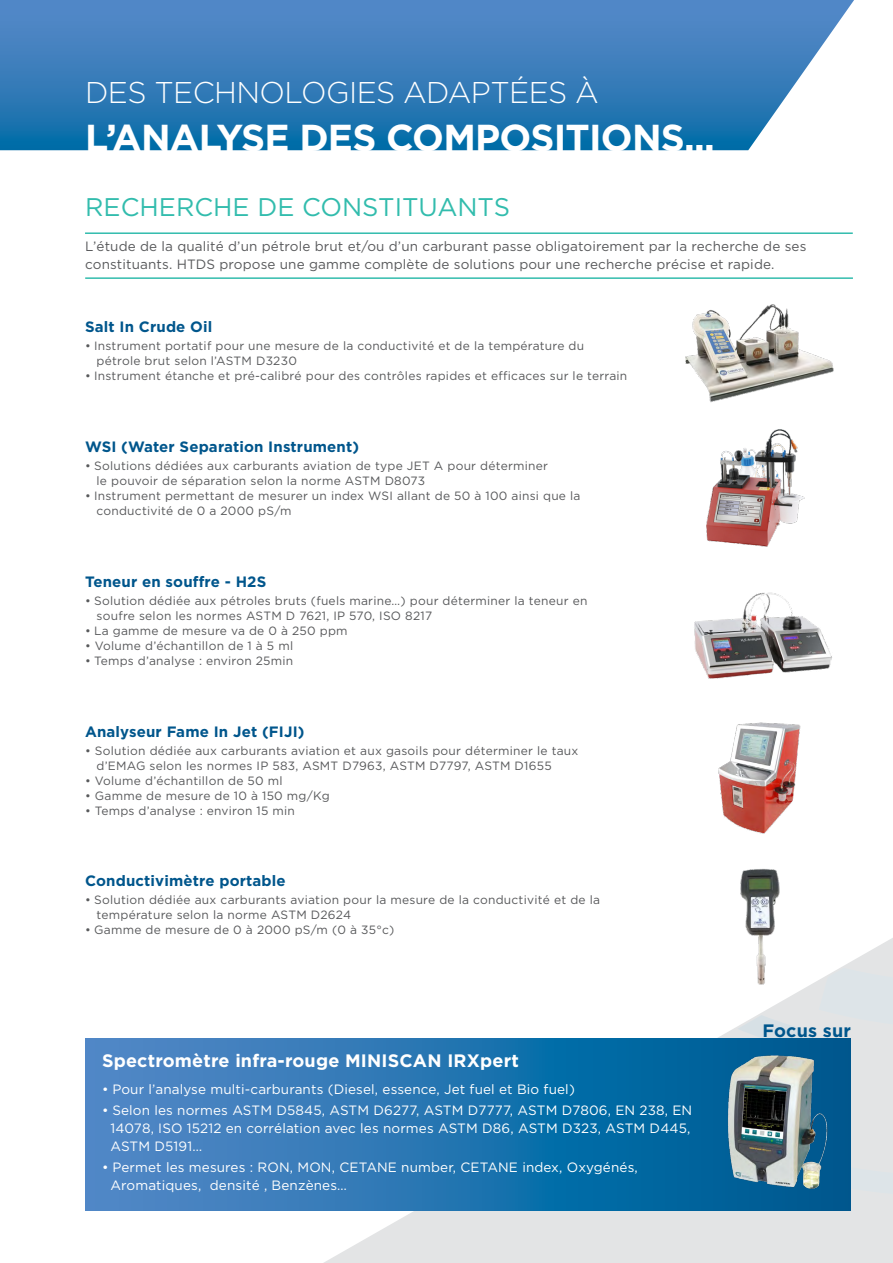
<style>
.page{position:relative;width:893px;height:1263px;background:#fff}
.page>*{position:absolute;margin:0;border:0;box-sizing:border-box;transform-origin:0 0}
.t1{font:700 37.5px "Gotham";letter-spacing:-.02em;color:#fff}
.t2{font:300 30px "Gotham";letter-spacing:-.02em;color:#fff}
.t3{font:25.5px "Gotham";color:#32bcad}
.t4{font:700 18px "Gotham";letter-spacing:.01em;color:#fff}
.t5{font:700 18px "Gotham";letter-spacing:.01em;color:#00568c}
.t6{font:700 15px "Gotham";letter-spacing:.01em;color:#00568c}
.t7{font:13.5px/18px "Gotham";letter-spacing:.01em;color:#fff}
.t8{font:13.5px/18px "Gotham";letter-spacing:.01em;color:#58595b}
.t9{font:12px/15px "Gotham";letter-spacing:.02em;color:#58595b}
</style>
<div class="page">
<svg style="left:0;top:0;width:176px;height:150px;background:#337bb9"></svg>
<svg style="left:324px;top:938px;width:569px;height:325px;fill:#e3e4e5"></svg>
<svg style="left:677px;top:938px;width:35px;height:17px"></svg>
<div style="left:819px;top:964px;width:74px;height:71px;background:#dde4e8"></div>
<svg style="left:649px;top:938px;width:28px;height:55px"></svg>
<svg style="left:666px;top:975px;width:147px;height:63px"></svg>
<svg style="left:324px;top:938px;width:83px;height:100px"></svg>
<div style="left:850px;top:1083px;width:43px;height:123px;background:#e3e4e5"></div>
<svg style="left:407px;top:938px;width:242px;height:100px"></svg>
<svg style="left:176px;top:0;width:678px;height:151px;background:#4587bf"></svg>
<hr style="left:252px;top:484px;width:641px;height:3px;background:#cdcfd0">
<hr style="left:85px;top:277px;width:768px;height:2px;background:#32bcad">
<hr style="left:85px;top:232px;width:768px;height:2px;background:#32bcad">
<img style="left:685px;top:304px;width:149px;height:98px">
<img style="left:701px;top:429px;width:107px;height:118px">
<img style="left:694px;top:592px;width:138px;height:87px">
<img style="left:718px;top:722px;width:83px;height:112px">
<img style="left:725px;top:868px;width:73px;height:120px">
<svg style="left:85px;top:1038px;width:765px;height:173px;background:#2575b1"></svg>
<img style="left:722px;top:1050px;width:107px;height:153px">
<h2 class="t2" style="left:85px;top:76px;width:515px">DES TECHNOLOGIES ADAPTÉES À</h2>
<h1 class="t1" style="left:85px;top:116px;width:631px">L’ANALYSE DES COMPOSITIONS...</h1>
<h3 class="t3" style="left:85px;top:193px;width:426px">RECHERCHE DE CONSTITUANTS</h3>
<p class="t8" style="left:85px;top:237px;width:723px">L’étude de la qualité d’un pétrole brut et/ou d’un carburant passe obligatoirement par la recherche de ses constituants. HTDS propose une gamme complète de solutions pour une recherche précise et rapide.</p>
<p class="t6" style="left:85px;top:318px;width:129px">Salt In Crude Oil</p>
<p class="t9" style="left:97px;top:338px;width:489px;text-indent:-12px">• Instrument portatif pour une mesure de la conductivité et de la température du pétrole brut selon l’ASTM D3230</p>
<p class="t9" style="left:85px;top:368px;width:544px">• Instrument étanche et pré-calibré pour des contrôles rapides et efficaces sur le terrain</p>
<p class="t6" style="left:85px;top:438px;width:276px">WSI (Water Separation Instrument)</p>
<p class="t9" style="left:97px;top:458px;width:453px;text-indent:-12px">• Solutions dédiées aux carburants aviation de type JET A pour déterminer le pouvoir de séparation selon la norme ASTM D8073</p>
<p class="t9" style="left:97px;top:488px;width:485px;text-indent:-12px">• Instrument permettant de mesurer un index WSI allant de 50 à 100 ainsi que la conductivité de 0 a 2000 pS/m</p>
<p class="t6" style="left:85px;top:573px;width:183px">Teneur en souffre - H2S</p>
<p class="t9" style="left:97px;top:593px;width:492px;text-indent:-12px">• Solution dédiée aux pétroles bruts (fuels marine…) pour déterminer la teneur en soufre selon les normes ASTM D 7621, IP 570, ISO 8217</p>
<p class="t9" style="left:85px;top:623px;width:264px">• La gamme de mesure va de 0 à 250 ppm</p>
<p class="t9" style="left:85px;top:638px;width:210px">• Volume d’échantillon de 1 à 5 ml</p>
<p class="t9" style="left:85px;top:653px;width:210px">• Temps d’analyse : environ 25min</p>
<p class="t6" style="left:85px;top:723px;width:221px">Analyseur Fame In Jet (FIJI)</p>
<p class="t9" style="left:97px;top:743px;width:483px;text-indent:-12px">• Solution dédiée aux carburants aviation et aux gasoils pour déterminer le taux d’EMAG selon les normes IP 583, ASMT D7963, ASTM D7797, ASTM D1655</p>
<p class="t9" style="left:85px;top:773px;width:199px">• Volume d’échantillon de 50 ml</p>
<p class="t9" style="left:85px;top:788px;width:246px">• Gamme de mesure de 10 à 150 mg/Kg</p>
<p class="t9" style="left:85px;top:803px;width:211px">• Temps d’analyse : environ 15 min</p>
<p class="t6" style="left:85px;top:872px;width:202px">Conductivimètre portable</p>
<p class="t9" style="left:97px;top:892px;width:505px;text-indent:-12px">• Solution dédiée aux carburants aviation pour la mesure de la conductivité et de la température selon la norme ASTM D2624</p>
<p class="t9" style="left:85px;top:922px;width:311px">• Gamme de mesure de 0 à 2000 pS/m (0 à 35°c)</p>
<h3 class="t4" style="left:102px;top:1050px;width:418px">Spectromètre infra-rouge MINISCAN IRXpert</h3>
<p class="t7" style="left:102px;top:1080px;width:474px">• Pour l’analyse multi-carburants (Diesel, essence, Jet fuel et Bio fuel)</p>
<p class="t7" style="left:110px;top:1101px;width:583px;text-indent:-8px">• Selon les normes ASTM D5845, ASTM D6277, ASTM D7777, ASTM D7806, EN 238, EN<br>14078, ISO 15212 en corrélation avec les normes ASTM D86, ASTM D323, ASTM D445,<br>ASTM D5191…</p>
<p class="t7" style="left:110px;top:1158px;width:529px;text-indent:-8px">• Permet les mesures : RON, MON, CETANE number, CETANE index, Oxygénés,<br>Aromatiques, densité , Benzènes…</p>
<h3 class="t5" style="left:762px;top:1020px;width:90px">Focus sur</h3>
</div>
